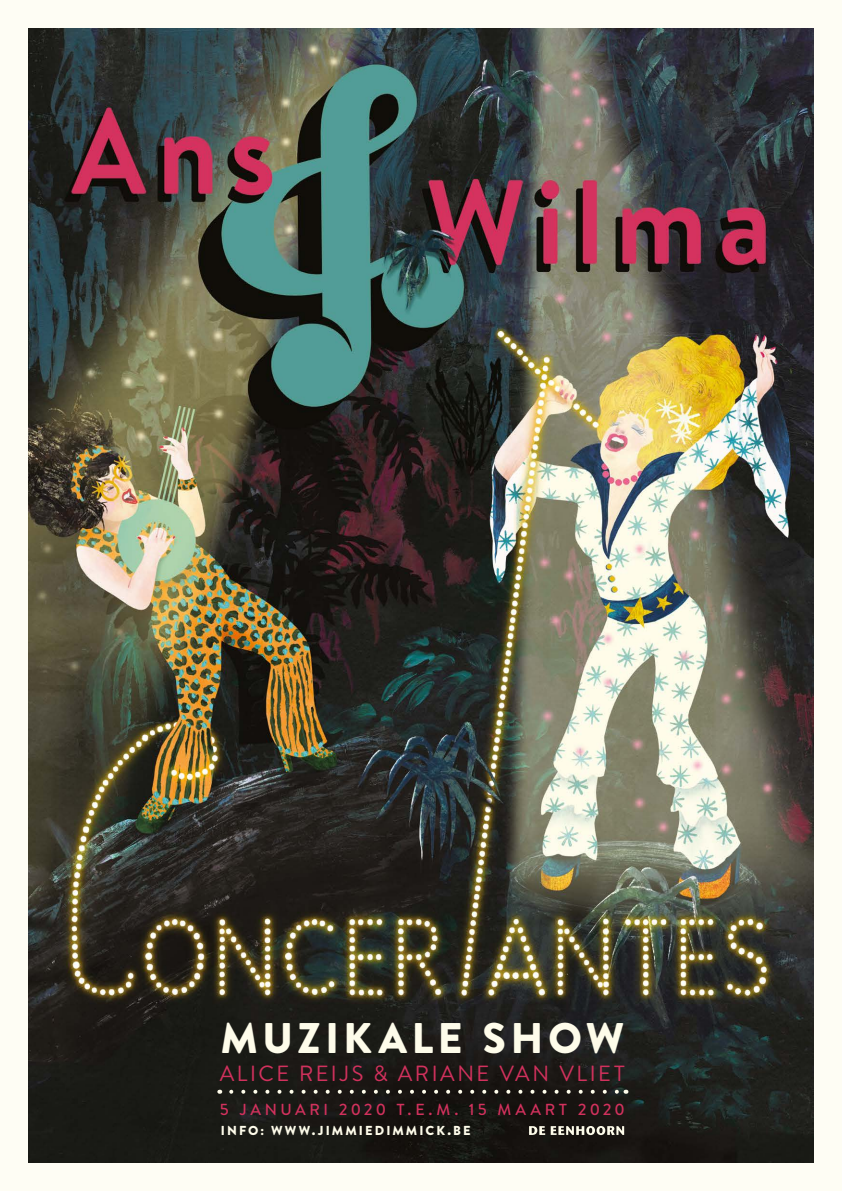
<style>
.page{position:relative;width:842px;height:1191px;background:#fefdf4}
.page>*{position:absolute;margin:0;border:0;box-sizing:border-box;transform-origin:0 0}
.t1{font:900 42.8px "Brandon Text";letter-spacing:.11em;color:#fefcea}
.t2{font:22px "Brandon Text";letter-spacing:.115em;color:#d2315d}
.t3{font:500 16px "Brandon Text";letter-spacing:.21em;color:#d2315d}
.t4{font:900 13px "Brandon Text";letter-spacing:.16em;color:#fefcea}
</style>
<div class="page">
<img style="left:28px;top:28px;width:786px;height:1134px">
<svg style="left:231px;top:1089px;width:388px;height:4px;background:#4b4942"></svg>
<svg style="left:529px;top:1126px;width:95px;height:9px"></svg>
<h1 class="t1" style="left:221px;top:1007px;width:405px">MUZIKALE SHOW</h1>
<h2 class="t2" style="left:220px;top:1057px;width:407px">ALICE REIJS &amp; ARIANE VAN VLIET</h2>
<p class="t3" style="left:220px;top:1098px;width:406px">5 JANUARI 2020 T.E.M. 15 MAART 2020</p>
<p class="t4" style="left:221px;top:1121px;width:251px">INFO: WWW.JIMMIEDIMMICK.BE</p>
</div>
